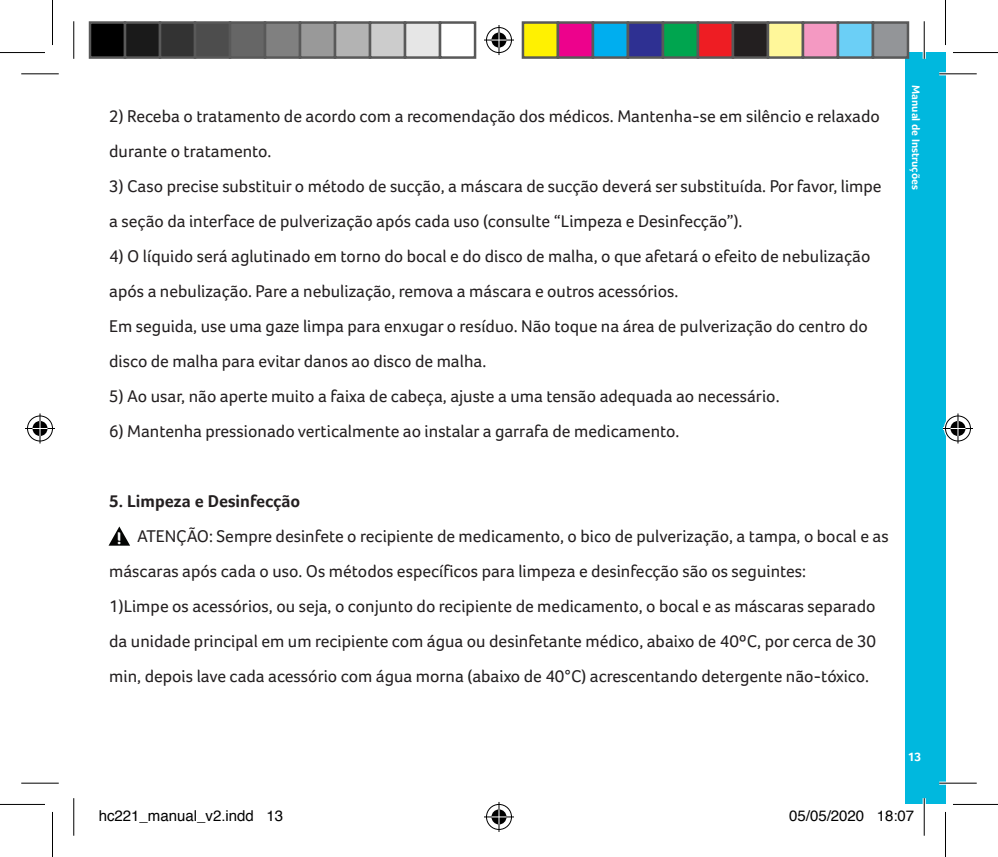
<style>
.page{position:relative;width:998px;height:857px;background:#fff}
.page>*{position:absolute;margin:0;border:0;box-sizing:border-box;transform-origin:0 0}
.t1{font:17.5px/35px "Foco Corp";color:#231f20}
.t2{font:700 17.5px "Foco Corp";color:#231f20}
.t3{font:700 17.5px "Foco Corp";color:#fff}
.t4{font:15px "Helvetica";color:#000}
.t5{font:700 12.5px "Foco Corp";color:#fff}
.t6{font:700 11.25px "Foco Corp";color:#fff}
</style>
<div class="page">
<div style="left:905px;top:52px;width:40px;height:752px;background:#00b8de"></div>
<svg style="left:109px;top:526px;width:21px;height:19px"></svg>
<hr style="left:939px;top:72px;width:38px;height:3px;background:#fff">
<hr style="left:939px;top:781px;width:38px;height:3px;background:#fff">
<hr style="left:923px;top:21px;width:3px;height:38px;background:#fff">
<hr style="left:923px;top:797px;width:3px;height:38px;background:#fff">
<hr style="left:21px;top:73px;width:38px;height:1px;background:#000">
<hr style="left:939px;top:73px;width:38px;height:1px;background:#000">
<hr style="left:21px;top:782px;width:38px;height:1px;background:#000">
<hr style="left:939px;top:782px;width:38px;height:1px;background:#000">
<hr style="left:73px;top:21px;width:1px;height:38px;background:#000">
<hr style="left:73px;top:797px;width:1px;height:38px;background:#000">
<hr style="left:924px;top:21px;width:1px;height:38px;background:#000">
<hr style="left:924px;top:797px;width:1px;height:38px;background:#000">
<hr style="left:0;top:52px;width:45px;height:1px;background:#000">
<hr style="left:953px;top:52px;width:45px;height:1px;background:#000">
<hr style="left:0;top:803px;width:45px;height:1px;background:#000">
<hr style="left:953px;top:803px;width:45px;height:1px;background:#000">
<hr style="left:52px;top:0;width:1px;height:45px;background:#000">
<hr style="left:52px;top:811px;width:1px;height:45px;background:#000">
<hr style="left:945px;top:0;width:1px;height:45px;background:#000">
<hr style="left:945px;top:811px;width:1px;height:45px;background:#000">
<div style="left:485px;top:26px;width:28px;height:28px;border:3px solid #fff;border-radius:50%"></div>
<svg style="left:484px;top:38px;width:30px;height:4px"></svg>
<svg style="left:497px;top:25px;width:4px;height:30px"></svg>
<div style="left:490px;top:31px;width:18px;height:18px;border:3px solid #fff;border-radius:50%"></div>
<div style="left:486px;top:27px;width:26px;height:26px;border:1px solid #000;border-radius:50%"></div>
<hr style="left:484px;top:40px;width:30px;height:1px;background:#000">
<hr style="left:499px;top:25px;width:1px;height:30px;background:#000">
<svg style="left:491px;top:33px;width:15px;height:15px"></svg>
<div style="left:485px;top:802px;width:28px;height:28px;border:3px solid #fff;border-radius:50%"></div>
<hr style="left:484px;top:815px;width:30px;height:3px;background:#fff">
<svg style="left:497px;top:802px;width:4px;height:29px"></svg>
<div style="left:490px;top:807px;width:18px;height:18px;border:3px solid #fff;border-radius:50%"></div>
<div style="left:486px;top:803px;width:26px;height:26px;border:1px solid #000;border-radius:50%"></div>
<hr style="left:484px;top:816px;width:30px;height:1px;background:#000">
<hr style="left:499px;top:801px;width:1px;height:30px;background:#000">
<svg style="left:491px;top:809px;width:15px;height:15px"></svg>
<div style="left:26px;top:414px;width:28px;height:28px;border:3px solid #fff;border-radius:50%"></div>
<hr style="left:25px;top:427px;width:30px;height:3px;background:#fff">
<svg style="left:38px;top:413px;width:4px;height:30px"></svg>
<div style="left:31px;top:419px;width:18px;height:18px;border:3px solid #fff;border-radius:50%"></div>
<div style="left:27px;top:415px;width:26px;height:26px;border:1px solid #000;border-radius:50%"></div>
<hr style="left:25px;top:428px;width:30px;height:1px;background:#000">
<hr style="left:40px;top:413px;width:1px;height:30px;background:#000">
<svg style="left:33px;top:421px;width:15px;height:15px"></svg>
<div style="left:944px;top:414px;width:28px;height:28px;border:3px solid #fff;border-radius:50%"></div>
<hr style="left:943px;top:427px;width:30px;height:3px;background:#fff">
<hr style="left:956px;top:413px;width:3px;height:30px;background:#fff">
<div style="left:949px;top:419px;width:18px;height:18px;border:3px solid #fff;border-radius:50%"></div>
<div style="left:945px;top:415px;width:26px;height:26px;border:1px solid #000;border-radius:50%"></div>
<hr style="left:943px;top:428px;width:30px;height:1px;background:#000">
<hr style="left:957px;top:413px;width:1px;height:30px;background:#000">
<svg style="left:950px;top:421px;width:15px;height:15px"></svg>
<div style="left:90px;top:23px;width:35px;height:35px;background:#000"></div>
<div style="left:89px;top:21px;width:37px;height:38px;border:2px solid #595959"></div>
<div style="left:125px;top:23px;width:35px;height:35px;background:#1a1a1a"></div>
<div style="left:124px;top:21px;width:37px;height:38px;border:2px solid #595959"></div>
<div style="left:160px;top:23px;width:35px;height:35px;background:#333"></div>
<div style="left:159px;top:21px;width:37px;height:38px;border:2px solid #595959"></div>
<div style="left:195px;top:23px;width:35px;height:35px;background:#4d4d4d"></div>
<div style="left:194px;top:21px;width:37px;height:38px;border:2px solid #595959"></div>
<div style="left:230px;top:23px;width:35px;height:35px;background:#666"></div>
<div style="left:229px;top:21px;width:37px;height:38px;border:2px solid #595959"></div>
<div style="left:265px;top:23px;width:35px;height:35px;background:#808080"></div>
<div style="left:264px;top:21px;width:37px;height:38px;border:2px solid #595959"></div>
<div style="left:300px;top:23px;width:35px;height:35px;background:#999"></div>
<div style="left:299px;top:21px;width:37px;height:38px;border:2px solid #595959"></div>
<div style="left:335px;top:23px;width:35px;height:35px;background:#b3b3b3"></div>
<div style="left:334px;top:21px;width:37px;height:38px;border:2px solid #595959"></div>
<div style="left:370px;top:23px;width:35px;height:35px;background:#ccc"></div>
<div style="left:369px;top:21px;width:37px;height:38px;border:2px solid #595959"></div>
<div style="left:405px;top:23px;width:35px;height:35px;background:#e6e6e6"></div>
<div style="left:404px;top:21px;width:37px;height:38px;border:2px solid #595959"></div>
<div style="left:439px;top:21px;width:37px;height:38px;border:2px solid #595959"></div>
<div style="left:523px;top:23px;width:35px;height:35px;background:#fff101"></div>
<div style="left:522px;top:21px;width:37px;height:38px;border:2px solid #595959"></div>
<div style="left:558px;top:23px;width:35px;height:35px;background:#ed028c"></div>
<div style="left:557px;top:21px;width:37px;height:38px;border:2px solid #595959"></div>
<div style="left:593px;top:23px;width:35px;height:35px;background:#00aeef"></div>
<div style="left:592px;top:21px;width:37px;height:38px;border:2px solid #595959"></div>
<div style="left:628px;top:23px;width:35px;height:35px;background:#2e3092"></div>
<div style="left:627px;top:21px;width:37px;height:38px;border:2px solid #595959"></div>
<div style="left:663px;top:23px;width:35px;height:35px;background:#00a54f"></div>
<div style="left:662px;top:21px;width:37px;height:38px;border:2px solid #595959"></div>
<div style="left:698px;top:23px;width:35px;height:35px;background:#ee1d23"></div>
<div style="left:697px;top:21px;width:37px;height:38px;border:2px solid #595959"></div>
<div style="left:733px;top:23px;width:35px;height:35px;background:#231f20"></div>
<div style="left:732px;top:21px;width:37px;height:38px;border:2px solid #595959"></div>
<div style="left:768px;top:23px;width:35px;height:35px;background:#fff79a"></div>
<div style="left:767px;top:21px;width:37px;height:38px;border:2px solid #595959"></div>
<div style="left:803px;top:23px;width:35px;height:35px;background:#f499c2"></div>
<div style="left:802px;top:21px;width:37px;height:38px;border:2px solid #595959"></div>
<div style="left:838px;top:23px;width:35px;height:35px;background:#6bcff6"></div>
<div style="left:837px;top:21px;width:37px;height:38px;border:2px solid #595959"></div>
<div style="left:873px;top:23px;width:35px;height:35px;background:#939598"></div>
<div style="left:872px;top:21px;width:37px;height:38px;border:2px solid #595959"></div>
<p class="t1" style="left:109px;top:98px;width:772px">2) Receba o tratamento de acordo com a recomendação dos médicos. Mantenha-se em silêncio e relaxado durante o tratamento.</p>
<p class="t1" style="left:109px;top:168px;width:774px">3) Caso precise substituir o método de sucção, a máscara de sucção deverá ser substituída. Por favor, limpe a seção da interface de pulverização após cada uso (consulte “Limpeza e Desinfecção”).</p>
<p class="t1" style="left:109px;top:238px;width:763px">4) O líquido será aglutinado em torno do bocal e do disco de malha, o que afetará o efeito de nebulização após a nebulização. Pare a nebulização, remova a máscara e outros acessórios.</p>
<p class="t1" style="left:109px;top:308px;width:760px">Em seguida, use uma gaze limpa para enxugar o resíduo. Não toque na área de pulverização do centro do disco de malha para evitar danos ao disco de malha.</p>
<p class="t1" style="left:109px;top:378px;width:672px">5) Ao usar, não aperte muito a faixa de cabeça, ajuste a uma tensão adequada ao necessário.</p>
<p class="t1" style="left:109px;top:413px;width:572px">6) Mantenha pressionado verticalmente ao instalar a garrafa de medicamento.</p>
<p class="t2" style="left:109px;top:491px;width:193px">5. Limpeza e Desinfecção</p>
<p class="t1" style="left:109px;top:518px;width:781px;text-indent:28px">ATENÇÃO: Sempre desinfete o recipiente de medicamento, o bico de pulverização, a tampa, o bocal e as máscaras após cada o uso. Os métodos específicos para limpeza e desinfecção são os seguintes:</p>
<p class="t1" style="left:109px;top:588px;width:768px;text-align:justify">1)Limpe os acessórios, ou seja, o conjunto do recipiente de medicamento, o bocal e as máscaras separado da unidade principal em um recipiente com água ou desinfetante médico, abaixo de 40ºC, por cerca de 30 min, depois lave cada acessório com água morna (abaixo de 40°C) acrescentando detergente não-tóxico.</p>
<p class="t3" style="left:117px;top:527px;width:6px">!</p>
<p class="t6" style="left:923px;top:85px;width:106px;rotate:90deg">Manual de Instruções</p>
<p class="t5" style="left:908px;top:748px;width:15px">13</p>
<p class="t4" style="left:99px;top:803px;width:186px">hc221_manual_v2.indd 13</p>
<p class="t4" style="left:789px;top:803px;width:127px">05/05/2020 18:07</p>
</div>
